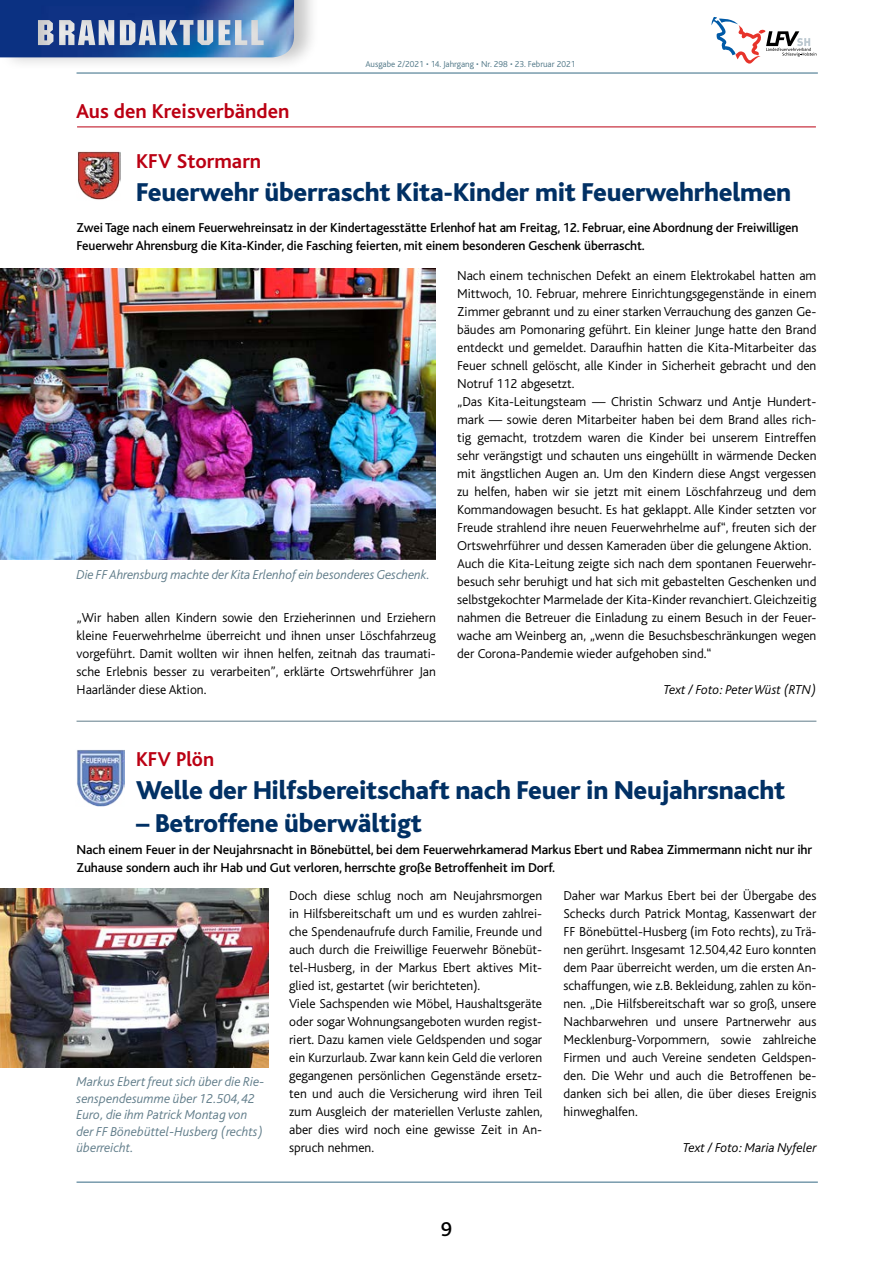
<style>
.page{position:relative;width:893px;height:1263px;background:#fff}
.page>*{position:absolute;margin:0;border:0;box-sizing:border-box;transform-origin:0 0}
.t1{font:800 27px "Bliss";letter-spacing:-.01em;color:#013064}
.t2{font:700 21px "Bliss";color:#bb0013}
.t3{font:500 21px "Bliss";color:#000}
.t4{font:300 13.5px/18px "Bliss";color:#000}
.t5{font:500 13.5px/18px "Bliss";letter-spacing:-.01em;color:#000}
.t6{font:italic 300 13.5px/16.5px "Bliss";color:#617d8a}
.t7{font:italic 300 13.5px "Bliss";color:#000}
.t8{font:300 9px "Bliss";color:#4f7686}
</style>
<div class="page">
<hr style="left:77px;top:1181px;width:741px;height:2px;background:#789bad">
<hr style="left:77px;top:72px;width:741px;height:2px;background:#789bad">
<svg style="left:711px;top:17px;width:105px;height:47px"></svg>
<div style="left:0;top:0;width:320px;height:71px;background:#000;opacity:.22"></div>
<img style="left:0;top:0;width:294px;height:57px">
<img style="left:0;top:888px;width:268px;height:179px">
<hr style="left:77px;top:721px;width:739px;height:1px;background:#617d8a">
<img style="left:78px;top:151px;width:42px;height:49px">
<img style="left:0;top:269px;width:436px;height:291px">
<hr style="left:77px;top:127px;width:739px;height:1px;background:#bb0013">
<img style="left:77px;top:750px;width:48px;height:56px">
<h2 class="t2" style="left:76px;top:100px;width:215px">Aus den Kreisverbänden</h2>
<p class="t8" style="left:365px;top:59px;width:211px">Ausgabe 2/2021 • 14. Jahrgang • Nr. 298 • 23. Februar 2021</p>
<h2 class="t2" style="left:136px;top:150px;width:127px">KFV Stormarn</h2>
<h1 class="t1" style="left:136px;top:178px;width:657px">Feuerwehr überrascht Kita-Kinder mit Feuerwehrhelmen</h1>
<p class="t5" style="left:77px;top:219px;width:724px">Zwei Tage nach einem Feuerwehreinsatz in der Kindertagesstätte Erlenhof hat am Freitag, 12. Februar, eine Abordnung der Freiwilligen<br>Feuerwehr Ahrensburg die Kita-Kinder, die Fasching feierten, mit einem besonderen Geschenk überrascht.</p>
<p class="t6" style="left:77px;top:566px;width:355px">Die FF Ahrensburg machte der Kita Erlenhof ein besonderes Geschenk.</p>
<p class="t4" style="left:77px;top:609px;width:361px;text-align:justify">„Wir haben allen Kindern sowie den Erzieherinnen und Erziehern kleine Feuerwehrhelme überreicht und ihnen unser Löschfahrzeug vorgeführt. Damit wollten wir ihnen helfen, zeitnah das traumati&shy;sche Erlebnis besser zu verarbeiten”, erklärte Ortswehrführer Jan Haarländer diese Aktion.</p>
<p class="t4" style="left:457px;top:267px;width:361px">Nach einem technischen Defekt an einem Elektrokabel hatten am Mittwoch, 10. Februar, mehrere Einrichtungsgegenstände in einem Zimmer gebrannt und zu einer starken Verrauchung des ganzen Ge&shy;bäudes am Pomonaring geführt. Ein kleiner Junge hatte den Brand entdeckt und gemeldet. Daraufhin hatten die Kita-Mitarbeiter das Feuer schnell gelöscht, alle Kinder in Sicherheit gebracht und den Notruf 112 abgesetzt.<br>„Das Kita-Leitungsteam — Christin Schwarz und Antje Hundert&shy;mark — sowie deren Mitarbeiter haben bei dem Brand alles rich&shy;tig gemacht, trotzdem waren die Kinder bei unserem Eintreffen sehr verängstigt und schauten uns eingehüllt in wärmende Decken mit ängstlichen Augen an. Um den Kindern diese Angst vergessen zu helfen, haben wir sie jetzt mit einem Löschfahrzeug und dem Kommandowagen besucht. Es hat geklappt. Alle Kinder setzten vor Freude strahlend ihre neuen Feuerwehrhelme auf“, freuten sich der Ortswehrführer und dessen Kameraden über die gelungene Aktion.<br>Auch die Kita-Leitung zeigte sich nach dem spontanen Feuerwehr&shy;besuch sehr beruhigt und hat sich mit gebastelten Geschenken und selbstgekochter Marmelade der Kita-Kinder revanchiert. Gleichzeitig nahmen die Betreuer die Einladung zu einem Besuch in der Feuer&shy;wache am Weinberg an, „wenn die Besuchsbeschränkungen wegen der Corona-Pandemie wieder aufgehoben sind.“</p>
<p class="t7" style="left:664px;top:682px;width:154px">Text / Foto: Peter Wüst (RTN)</p>
<h2 class="t2" style="left:136px;top:748px;width:80px">KFV Plön</h2>
<h1 class="t1" style="left:136px;top:776px;width:650px">Welle der Hilfsbereitschaft nach Feuer in Neujahrsnacht</h1>
<h1 class="t1" style="left:136px;top:809px;width:287px">– Betroffene überwältigt</h1>
<p class="t5" style="left:77px;top:841px;width:737px">Nach einem Feuer in der Neujahrsnacht in Bönebüttel, bei dem Feuerwehrkamerad Markus Ebert und Rabea Zimmermann nicht nur ihr<br>Zuhause sondern auch ihr Hab und Gut verloren, herrschte große Betroffenheit im Dorf.</p>
<p class="t4" style="left:289px;top:886px;width:255px">Doch diese schlug noch am Neujahrsmorgen in Hilfsbereitschaft um und es wurden zahlrei&shy;che Spendenaufrufe durch Familie, Freunde und auch durch die Freiwillige Feuerwehr Bönebüt&shy;tel-Husberg, in der Markus Ebert aktives Mit&shy;glied ist, gestartet (wir berichteten).<br>Viele Sachspenden wie Möbel, Haushaltsgeräte oder sogar Wohnungsangeboten wurden regist&shy;riert. Dazu kamen viele Geldspenden und sogar ein Kurzurlaub. Zwar kann kein Geld die verloren gegangenen persönlichen Gegenstände ersetz&shy;ten und auch die Versicherung wird ihren Teil zum Ausgleich der materiellen Verluste zahlen, aber dies wird noch eine gewisse Zeit in An&shy;spruch nehmen.</p>
<p class="t4" style="left:563px;top:886px;width:255px;text-align:justify">Daher war Markus Ebert bei der Übergabe des Schecks durch Patrick Montag, Kassenwart der FF Bönebüttel-Husberg (im Foto rechts), zu Trä&shy;nen gerührt. Insgesamt 12.504,42 Euro konnten dem Paar überreicht werden, um die ersten An&shy;schaffungen, wie z.B. Bekleidung, zahlen zu kön&shy;nen. „Die Hilfsbereitschaft war so groß, unsere Nachbarwehren und unsere Partnerwehr aus Mecklenburg-Vorpommern, sowie zahlreiche Firmen und auch Vereine sendeten Geldspen&shy;den. Die Wehr und auch die Betroffenen be&shy;danken sich bei allen, die über dieses Ereignis hinweghalfen.</p>
<p class="t6" style="left:77px;top:1074px;width:190px">Markus Ebert freut sich über die Rie&shy;senspendesumme über 12.504,42<br>Euro, die ihm Patrick Montag von der FF Bönebüttel-Husberg (rechts) überreicht.</p>
<p class="t7" style="left:683px;top:1140px;width:135px">Text / Foto: Maria Nyfeler</p>
<h2 class="t3" style="left:441px;top:1218px;width:13px">9</h2>
</div>
